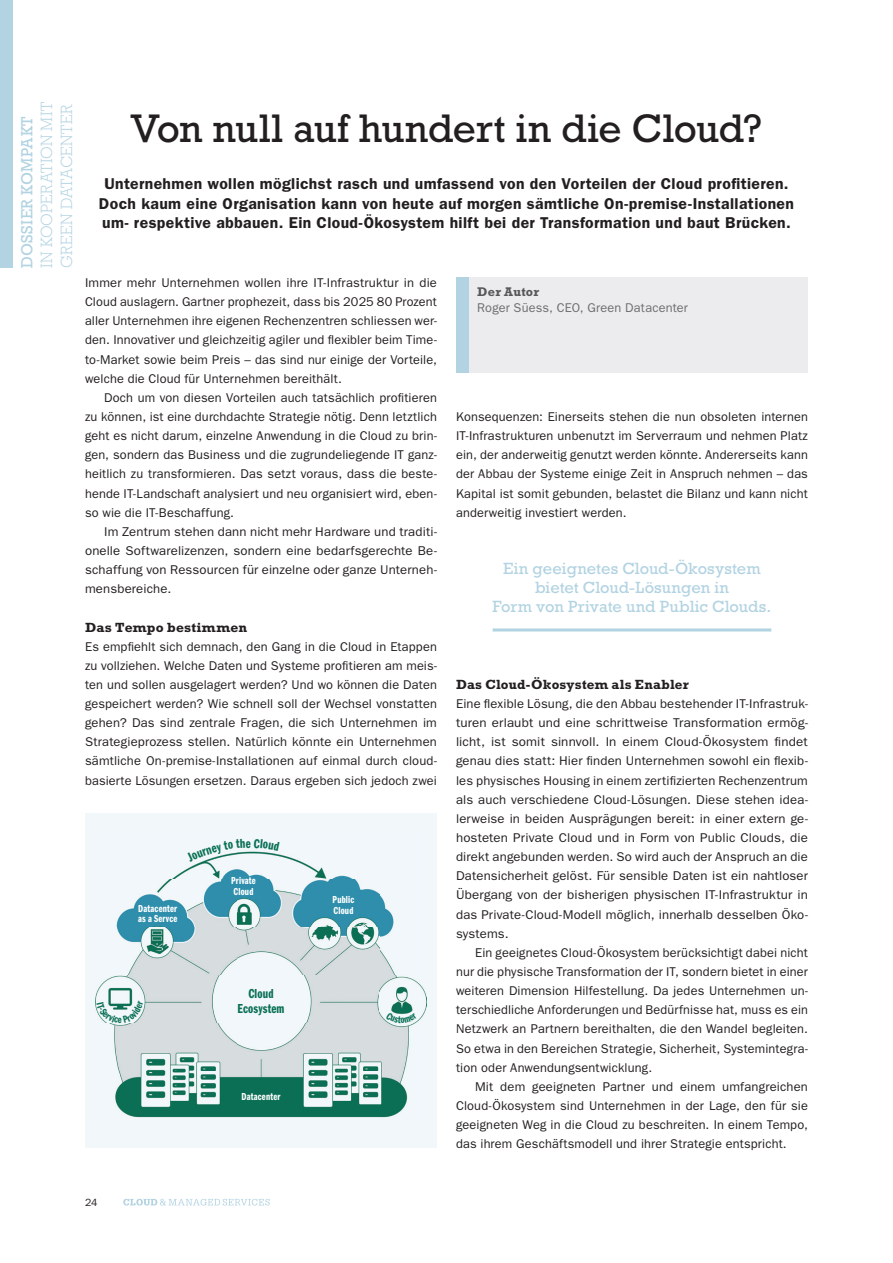
<style>
.page{position:relative;width:893px;height:1263px;background:#fff}
.page>*{position:absolute;margin:0;border:0;box-sizing:border-box;transform-origin:0 0}
.t1{font:40.5px "Rockwell Std";letter-spacing:-.005em;color:#231f20}
.t2{font:16.5px/19.2px "Rockwell Std";color:#b2d3e2;text-align:center}
.t3{font:300 16.5px/19.8px "Rockwell Std";letter-spacing:.025em;color:#b2d3e2}
.t4{font:16.5px "Rockwell Std";letter-spacing:.02em;color:#b2d3e2}
.t5{font:600 15.75px/19.5px "ITC Franklin Gothic Std";letter-spacing:.025em;color:#231f20;text-align:center}
.t6{font:700 13.5px "Rockwell Std";letter-spacing:.015em;color:#231f20}
.t7{font:13.5px/15px "ITC Franklin Gothic Std Dm Cp";letter-spacing:.01em;color:#0a7055;text-align:center}
.t8{font:12.75px/19.2px "ITC Franklin Gothic Std";letter-spacing:.01em;color:#231f20;text-align:justify}
.t9{font:12.75px "ITC Franklin Gothic Std";letter-spacing:.01em;color:#6c6d70}
.t10{font:700 12.75px "Rockwell Std";letter-spacing:.015em;color:#57585a}
.t11{font:10.5px/10.5px "ITC Franklin Gothic Std Dm Cp";letter-spacing:.02em;color:#fff}
.t12{font:10.5px "ITC Franklin Gothic Std";color:#231f20}
.t13{font:10.5px "ITC Franklin Gothic Std Dm Cp";color:#0a7055}
</style>
<div class="page">
<div style="left:0;top:0;width:13px;height:268px;background:#b2d3e2"></div>
<svg style="left:123px;top:1199px;width:147px;height:6px"></svg>
<div style="left:468px;top:277px;width:340px;height:96px;background:#ececee"></div>
<div style="left:456px;top:277px;width:13px;height:96px;background:#b2d3e2"></div>
<div style="left:85px;top:813px;width:352px;height:335px;background:#f2f7f9"></div>
<img style="left:95px;top:851px;width:332px;height:267px">
<hr style="left:493px;top:628px;width:278px;height:3px;background:#b2d3e2">
<svg style="left:186px;top:851px;width:59px;height:11px"></svg>
<svg style="left:96px;top:1001px;width:47px;height:22px"></svg>
<svg style="left:386px;top:1012px;width:31px;height:11px"></svg>
<p class="t4" style="left:17px;top:268px;width:153px;rotate:-90deg">DOSSIER KOMPAKT</p>
<p class="t3" style="left:37px;top:268px;width:167px;rotate:-90deg">IN KOOPERATION MIT<br>GREEN DATACENTER</p>
<h1 class="t1" style="left:131px;top:105px;width:633px">Von null auf hundert in die Cloud?</h1>
<p class="t5" style="left:99px;top:174px;width:696px">Unternehmen wollen möglichst rasch und umfassend von den Vorteilen der Cloud profitieren.<br>Doch kaum eine Organisation kann von heute auf morgen sämtliche On-premise-Installationen um- respektive abbauen. Ein Cloud-Ökosystem hilft bei der Transformation und baut Brücken.</p>
<p class="t8" style="left:85px;top:273px;width:353px">Immer mehr Unternehmen wollen ihre IT-Infrastruktur in die Cloud auslagern. Gartner prophezeit, dass bis 2025 80 Prozent aller Unternehmen ihre eigenen Rechenzentren schliessen wer&shy;den. Innovativer und gleichzeitig agiler und flexibler beim Time&shy;to-Market sowie beim Preis – das sind nur einige der Vorteile, welche die Cloud für Unternehmen bereithält.</p>
<p class="t8" style="left:85px;top:388px;width:353px;text-indent:19px">Doch um von diesen Vorteilen auch tatsächlich profitieren zu können, ist eine durchdachte Strategie nötig. Denn letztlich geht es nicht darum, einzelne Anwendung in die Cloud zu brin&shy;gen, sondern das Business und die zugrundeliegende IT ganz&shy;heitlich zu transformieren. Das setzt voraus, dass die beste&shy;hende IT-Landschaft analysiert und neu organisiert wird, eben&shy;so wie die IT-Beschaffung.</p>
<p class="t8" style="left:85px;top:522px;width:353px;text-indent:19px">Im Zentrum stehen dann nicht mehr Hardware und traditi&shy;onelle Softwarelizenzen, sondern eine bedarfsgerechte Be&shy;schaffung von Ressourcen für einzelne oder ganze Unterneh&shy;mensbereiche.</p>
<p class="t6" style="left:85px;top:619px;width:164px">Das Tempo bestimmen</p>
<p class="t8" style="left:85px;top:637px;width:353px">Es empfiehlt sich demnach, den Gang in die Cloud in Etappen zu vollziehen. Welche Daten und Systeme profitieren am meis&shy;ten und sollen ausgelagert werden? Und wo können die Daten gespeichert werden? Wie schnell soll der Wechsel vonstatten gehen? Das sind zentrale Fragen, die sich Unternehmen im Strategieprozess stellen. Natürlich könnte ein Unternehmen sämtliche On-premise-Installationen auf einmal durch cloud&shy;basierte Lösungen ersetzen. Daraus ergeben sich jedoch zwei</p>
<p class="t11" style="left:138px;top:903px;width:41px">Datacenter as a Servce</p>
<p class="t13" style="left:118px;top:1014px;width:5px">e</p>
<p class="t7" style="left:246px;top:836px;width:7px">e</p>
<p class="t11" style="left:231px;top:876px;width:26px">Private<br>Cloud</p>
<p class="t7" style="left:237px;top:986px;width:48px">Cloud<br>Ecosystem</p>
<p class="t11" style="left:241px;top:1092px;width:41px">Datacenter</p>
<p class="t11" style="left:333px;top:894px;width:23px">Public<br>Cloud</p>
<p class="t10" style="left:477px;top:284px;width:63px">Der Autor</p>
<p class="t9" style="left:477px;top:300px;width:212px">Roger Süess, CEO, Green Datacenter</p>
<p class="t8" style="left:456px;top:407px;width:353px">Konsequenzen: Einerseits stehen die nun obsoleten internen IT-Infrastrukturen unbenutzt im Serverraum und nehmen Platz ein, der anderweitig genutzt werden könnte. Andererseits kann der Abbau der Systeme einige Zeit in Anspruch nehmen – das Kapital ist somit gebunden, belastet die Bilanz und kann nicht anderweitig investiert werden.</p>
<p class="t2" style="left:493px;top:559px;width:280px">Ein geeignetes Cloud-Ökosystem bietet Cloud-Lösungen in<br>Form von Private und Public Clouds.</p>
<p class="t6" style="left:456px;top:676px;width:234px">Das Cloud-Ökosystem als Enabler</p>
<p class="t8" style="left:456px;top:694px;width:353px">Eine flexible Lösung, die den Abbau bestehender IT-Infrastruk&shy;turen erlaubt und eine schrittweise Transformation ermög&shy;licht, ist somit sinnvoll. In einem Cloud-Ökosystem findet genau dies statt: Hier finden Unternehmen sowohl ein flexib&shy;les physisches Housing in einem zertifizierten Rechenzen trum als auch verschiedene Cloud-Lösungen. Diese stehen idea&shy;lerweise in beiden Ausprägungen bereit: in einer extern ge&shy;hosteten Private Cloud und in Form von Public Clouds, die direkt angebunden werden. So wird auch der Anspruch an die Datensicherheit gelöst. Für sensible Daten ist ein nahtloser Übergang von der bisherigen physischen IT-Infrastruktur in das Private-Cloud-Modell möglich, innerhalb desselben Öko&shy;systems.</p>
<p class="t8" style="left:456px;top:943px;width:353px;text-indent:19px">Ein geeignetes Cloud-Ökosystem berücksichtigt dabei nicht nur die physische Transformation der IT, sondern bietet in einer weiteren Dimension Hilfestellung. Da jedes Unternehmen un&shy;terschiedliche Anforderungen und Bedürfnisse hat, muss es ein Netzwerk an Partnern bereithalten, die den Wandel begleiten.<br>So etwa in den Bereichen Strategie, Sicherheit, Systemintegra&shy;tion oder Anwendungsentwicklung.</p>
<p class="t8" style="left:456px;top:1077px;width:353px;text-indent:19px">Mit dem geeigneten Partner und einem umfangreichen Cloud-Ökosystem sind Unternehmen in der Lage, den für sie geeigneten Weg in die Cloud zu beschreiten. In einem Tempo, das ihrem Geschäftsmodell und ihrer Strategie entspricht.</p>
<p class="t12" style="left:85px;top:1196px;width:14px">24</p>
</div>
